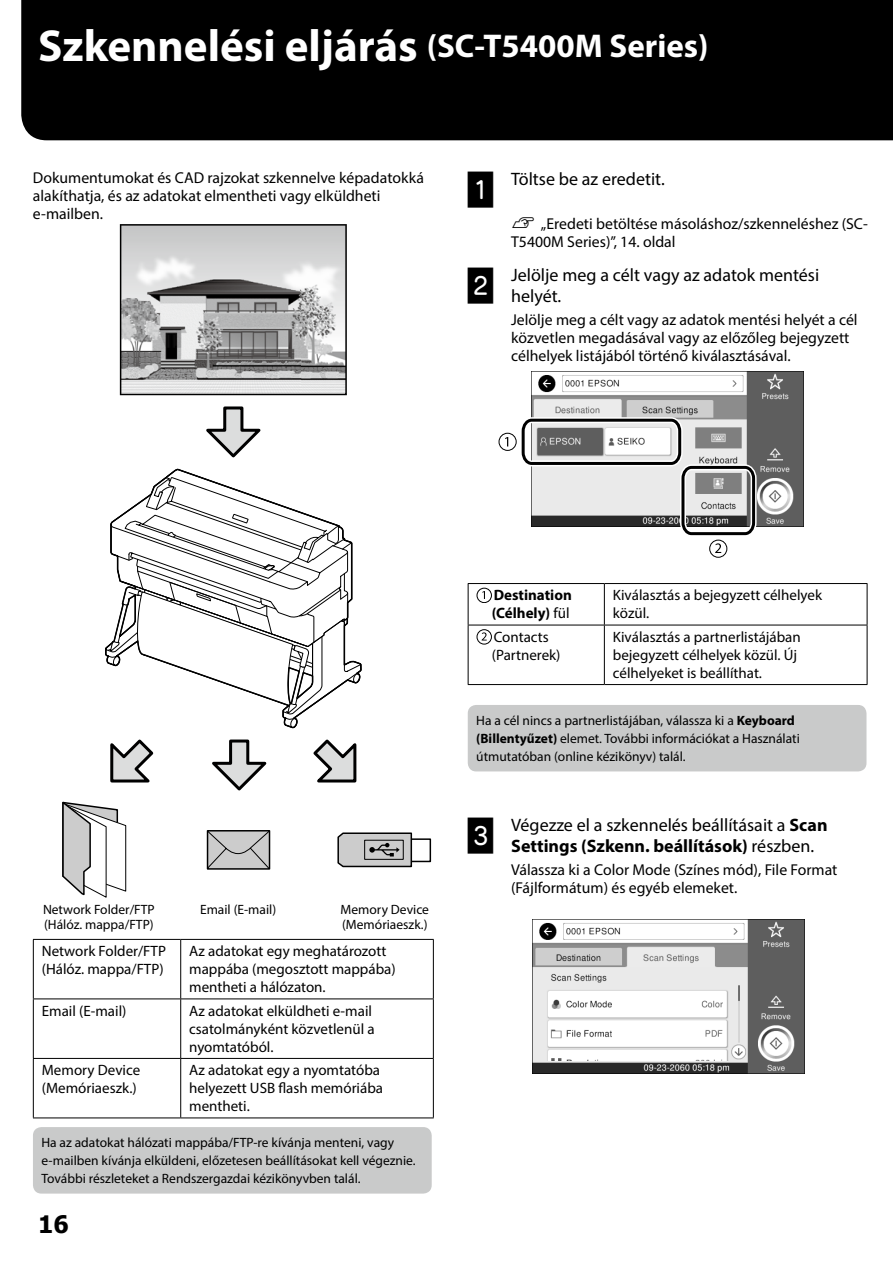
<style>
.page{position:relative;width:893px;height:1263px;background:#fff}
.page>*{position:absolute;margin:0;border:0;box-sizing:border-box;transform-origin:0 0}
.t1{font:700 45px "Myriad Pro";color:#fff}
.t2{font:36px "JNB3 TP";color:#000}
.t3{font:700 24px "Tahoma";color:#000}
.t4{font:18px/21px "Myriad Pro";color:#000}
.t5{font:15.75px/18px "Myriad Pro";color:#000}
.t6{font:15px/18px "Myriad Pro";color:#000}
.t7{font:700 15px/17.9px "Myriad Pro";color:#000}
.t8{font:13.5px/18px "Myriad Pro";color:#000}
.s1{font-size:33px}
.s2{font-family:"TP Publication Group Icons 4 AAA"}
.s3{font-weight:400}
.s4{font-weight:700}
</style>
<div class="page">
<div style="left:21px;top:0;width:872px;height:140px;background:#000"></div>
<svg style="left:120px;top:224px;width:227px;height:171px;background:#b2b2b3"></svg>
<svg style="left:206px;top:406px;width:55px;height:52px"></svg>
<svg style="left:105px;top:469px;width:257px;height:259px"></svg>
<svg style="left:110px;top:739px;width:44px;height:44px"></svg>
<svg style="left:313px;top:739px;width:44px;height:44px"></svg>
<svg style="left:212px;top:739px;width:55px;height:52px"></svg>
<svg style="left:62px;top:802px;width:65px;height:95px"></svg>
<div style="left:207px;top:830px;width:63px;height:40px;background:#515151"></div>
<svg style="left:207px;top:830px;width:63px;height:39px;background:#adadad"></svg>
<div style="left:410px;top:838px;width:21px;height:24px;border:2px solid #000"></div>
<svg style="left:337px;top:832px;width:76px;height:36px;background:#a6a6a6"></svg>
<hr style="left:33px;top:939px;width:148px;height:1px;background:#000">
<hr style="left:33px;top:940px;width:1px;height:58px;background:#000">
<hr style="left:181px;top:939px;width:253px;height:1px;background:#000">
<hr style="left:180px;top:940px;width:1px;height:58px;background:#000">
<hr style="left:433px;top:940px;width:1px;height:58px;background:#000">
<hr style="left:33px;top:998px;width:148px;height:1px;background:#000">
<hr style="left:33px;top:999px;width:1px;height:59px;background:#000">
<hr style="left:181px;top:998px;width:253px;height:1px;background:#000">
<hr style="left:180px;top:999px;width:1px;height:59px;background:#000">
<hr style="left:433px;top:999px;width:1px;height:59px;background:#000">
<hr style="left:33px;top:1058px;width:148px;height:1px;background:#000">
<hr style="left:33px;top:1059px;width:1px;height:58px;background:#000">
<hr style="left:181px;top:1058px;width:253px;height:1px;background:#000">
<hr style="left:180px;top:1059px;width:1px;height:58px;background:#000">
<hr style="left:433px;top:1059px;width:1px;height:58px;background:#000">
<hr style="left:33px;top:1117px;width:148px;height:1px;background:#000">
<hr style="left:181px;top:1117px;width:253px;height:1px;background:#000">
<div style="left:33px;top:1127px;width:399px;height:66px;background:#c9caca;border-radius:9px"></div>
<img style="left:531px;top:372px;width:273px;height:154px">
<div style="left:499px;top:433px;width:18px;height:18px;border:1px solid #000;border-radius:50%"></div>
<svg style="left:505px;top:437px;width:3px;height:9px"></svg>
<div style="left:709px;top:540px;width:18px;height:18px;border:1px solid #000;border-radius:50%"></div>
<svg style="left:521px;top:414px;width:239px;height:139px"></svg>
<hr style="left:468px;top:583px;width:136px;height:1px;background:#000">
<hr style="left:468px;top:584px;width:1px;height:41px;background:#000">
<hr style="left:604px;top:583px;width:263px;height:1px;background:#000">
<hr style="left:604px;top:584px;width:1px;height:41px;background:#000">
<hr style="left:867px;top:584px;width:1px;height:41px;background:#000">
<hr style="left:468px;top:625px;width:136px;height:1px;background:#000">
<hr style="left:468px;top:625px;width:1px;height:59px;background:#000">
<hr style="left:604px;top:625px;width:263px;height:1px;background:#000">
<hr style="left:604px;top:625px;width:1px;height:59px;background:#000">
<hr style="left:867px;top:625px;width:1px;height:59px;background:#000">
<hr style="left:468px;top:684px;width:136px;height:1px;background:#000">
<hr style="left:604px;top:684px;width:263px;height:1px;background:#000">
<div style="left:477px;top:588px;width:15px;height:15px;border:1px solid #000;border-radius:50%"></div>
<svg style="left:482px;top:591px;width:3px;height:8px"></svg>
<div style="left:477px;top:629px;width:15px;height:15px;border:1px solid #000;border-radius:50%"></div>
<svg style="left:482px;top:632px;width:5px;height:8px"></svg>
<div style="left:468px;top:705px;width:398px;height:66px;background:#c9caca;border-radius:9px"></div>
<img style="left:532px;top:919px;width:272px;height:155px">
<h1 class="t1" style="left:38px;top:16px;width:672px">Szkennelési eljárás <span class="s1">(SC-T5400M Series)</span></h1>
<p class="t5" style="left:33px;top:169px;width:393px">Dokumentumokat és CAD rajzokat szkennelve képadatokká alakíthatja, és az adatokat elmentheti vagy elküldheti e-mailben.</p>
<h2 class="t2" style="left:468px;top:171px;width:30px">A</h2>
<p class="t4" style="left:511px;top:168px;width:155px">Töltse be az eredetit.</p>
<p class="t5" style="left:511px;top:214px;width:358px"><span class="s2">U</span> „Eredeti betöltése másoláshoz/szkenneléshez (SC-<br>T5400M Series)”, 14. oldal</p>
<h2 class="t2" style="left:468px;top:267px;width:30px">B</h2>
<p class="t4" style="left:511px;top:264px;width:310px">Jelölje meg a célt vagy az adatok mentési helyét.</p>
<p class="t5" style="left:511px;top:310px;width:348px">Jelölje meg a célt vagy az adatok mentési helyét a cél közvetlen megadásával vagy az előzőleg bejegyzett célhelyek listájából történő kiválasztásával.</p>
<p class="t8" style="left:43px;top:901px;width:113px;line-height:15px">Network Folder/FTP (Hálóz. mappa/FTP)</p>
<p class="t8" style="left:200px;top:900px;width:78px">Email (E-mail)</p>
<p class="t8" style="left:341px;top:901px;width:90px;line-height:15px">Memory Device (Memóriaeszk.)</p>
<p class="t6" style="left:42px;top:942px;width:126px">Network Folder/FTP (Hálóz. mappa/FTP)</p>
<p class="t6" style="left:189px;top:942px;width:208px">Az adatokat egy meghatározott mappába (megosztott mappába) mentheti a hálózaton.</p>
<p class="t6" style="left:42px;top:1001px;width:86px">Email (E-mail)</p>
<p class="t6" style="left:189px;top:1001px;width:187px">Az adatokat elküldheti e-mail csatolmányként közvetlenül a nyomtatóból.</p>
<p class="t6" style="left:42px;top:1061px;width:100px">Memory Device (Memóriaeszk.)</p>
<p class="t6" style="left:189px;top:1061px;width:195px">Az adatokat egy a nyomtatóba helyezett USB flash memóriába mentheti.</p>
<p class="t8" style="left:41px;top:1133px;width:376px">Ha az adatokat hálózati mappába/FTP-re kívánja menteni, vagy e-mailben kívánja elküldeni, előzetesen beállításokat kell végeznie.<br>További részleteket a Rendszergazdai kézikönyvben talál.</p>
<h3 class="t3" style="left:38px;top:1207px;width:32px">16</h3>
<p class="t7" style="left:492px;top:586px;width:82px">Destination (Célhely) <span class="s3">fül</span></p>
<p class="t6" style="left:613px;top:586px;width:211px">Kiválasztás a bejegyzett célhelyek közül.</p>
<p class="t6" style="left:492px;top:628px;width:70px">Contacts (Partnerek)</p>
<p class="t6" style="left:613px;top:628px;width:189px">Kiválasztás a partnerlistájában bejegyzett célhelyek közül. Új célhelyeket is beállíthat.</p>
<p class="t8" style="left:476px;top:711px;width:325px">Ha a cél nincs a partnerlistájában, válassza ki a <span class="s4">Keyboard (Billentyűzet)</span> elemet. További információkat a Használati útmutatóban (online kézikönyv) talál.</p>
<h2 class="t2" style="left:468px;top:817px;width:30px">C</h2>
<p class="t4" style="left:511px;top:814px;width:318px">Végezze el a szkennelés beállításait a <span class="s4">Scan<br>Settings (Szkenn. beállítások)</span> részben.</p>
<p class="t5" style="left:511px;top:860px;width:328px">Válassza ki a Color Mode (Színes mód), File Format (Fájlformátum) és egyéb elemeket.</p>
</div>
